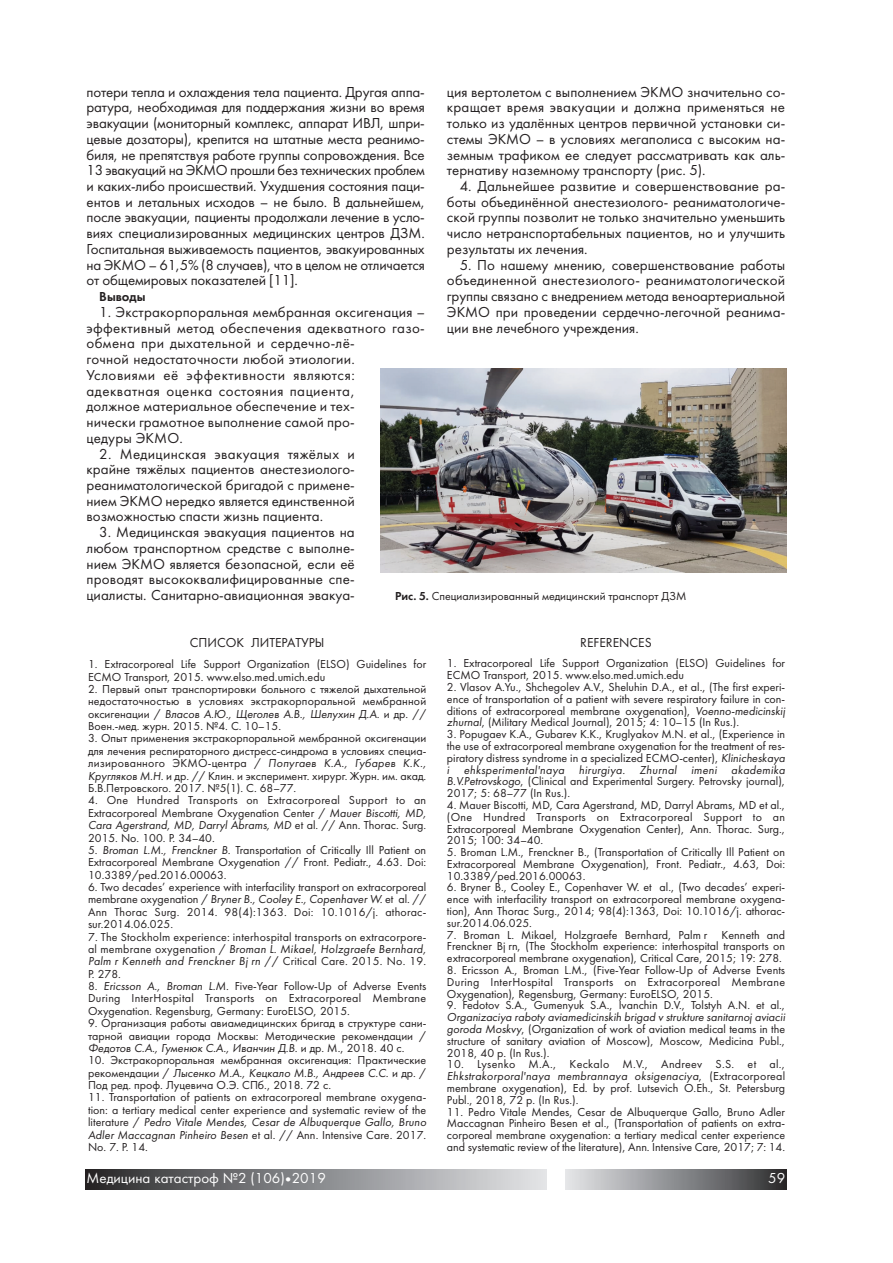
<style>
.page{position:relative;width:893px;height:1263px;background:#fff}
.page>*{position:absolute;margin:0;border:0;box-sizing:border-box;transform-origin:0 0}
.t1{font:15px/15.8px "Futura Book C";letter-spacing:.01em;color:#231f20;text-align:justify}
.t2{font:15px "Futura Book C";color:#fff}
.t3{font:13.5px "Futura Book C";color:#231f20}
.t4{font:13.5px "Futura Demi C";color:#231f20}
.t5{font:12px/11.9px "Futura Book C";color:#231f20;text-align:justify}
.s1{font-style:italic}
.s2{font-family:"Futura Demi C"}
</style>
<div class="page">
<div style="left:85px;top:1169px;width:461px;height:21px;background:linear-gradient(to right,#2b2b2d,#e5e6ea)"></div>
<div style="left:566px;top:1169px;width:221px;height:21px;background:linear-gradient(to right,#e5e7ea,#2e2e30)"></div>
<img style="left:380px;top:368px;width:406px;height:204px">
<p class="t1" style="left:447px;top:83px;width:340px">ция вертолетом с выполнением ЭКМО значительно со&shy;кращает время эвакуации и должна применяться не только из удалённых центров первичной установки си&shy;стемы ЭКМО – в условиях мегаполиса с высоким на&shy;земным трафиком ее следует рассматривать как аль&shy;тернативу наземному транспорту (рис. 5).</p>
<p class="t1" style="left:447px;top:178px;width:340px;text-indent:13px">4. Дальнейшее развитие и совершенствование ра&shy;боты объединённой анестезиолого- реаниматологиче&shy;ской группы позволит не только значительно уменьшить число нетранспортабельных пациентов, но и улучшить результаты их лечения.</p>
<p class="t1" style="left:447px;top:257px;width:340px;text-indent:13px">5. По нашему мнению, совершенствование работы объединенной анестезиолого- реаниматологической группы связано с внедрением метода веноартериальной ЭКМО при проведении сердечно-легочной реанима&shy;ции вне лечебного учреждения.</p>
<p class="t1" style="left:87px;top:83px;width:340px">потери тепла и охлаждения тела пациента. Другая аппа&shy;ратура, необходимая для поддержания жизни во время эвакуации (мониторный комплекс, аппарат ИВЛ, шпри&shy;цевые дозаторы), крепится на штатные места реанимо&shy;биля, не препятствуя работе группы сопровождения. Все 13 эвакуаций на ЭКМО прошли без технических проблем и каких-либо происшествий. Ухудшения состояния паци&shy;ентов и летальных исходов – не было. В дальнейшем, после эвакуации, пациенты продолжали лечение в усло&shy;виях специализированных медицинских центров ДЗМ.<br>Госпитальная выживаемость пациентов, эвакуированных на ЭКМО – 61,5% (8 случаев), что в целом не отличается от общемировых показателей [11].</p>
<p class="t4" style="left:99px;top:289px;width:48px">Выводы</p>
<p class="t1" style="left:87px;top:304px;width:340px;text-align:left;text-indent:13px">1. Экстракорпоральная мембранная оксигенация – эффективный метод обеспечения адекватного газо&shy;обмена при дыхательной и сердечно-лё-<br>гочной недостаточности любой этиологии.<br>Условиями её эффективности являются: адекватная оценка состояния пациента,<br>должное материальное обеспечение и тех-<br>нически грамотное выполнение самой про-<br>цедуры ЭКМО.</p>
<p class="t1" style="left:87px;top:445px;width:270px;text-indent:13px">2. Медицинская эвакуация тяжёлых и крайне тяжёлых пациентов анестезиолого&shy;реаниматологической бригадой с примене&shy;нием ЭКМО нередко является единственной возможностью спасти жизнь пациента.</p>
<p class="t1" style="left:87px;top:524px;width:270px;text-indent:13px">3. Медицинская эвакуация пациентов на любом транспортном средстве с выполне&shy;нием ЭКМО является безопасной, если её проводят высококвалифицированные спе&shy;циалисты. Санитарно-авиационная эвакуа-</p>
<p class="t3" style="left:190px;top:635px;width:136px">СПИСОК ЛИТЕРАТУРЫ</p>
<p class="t5" style="left:88px;top:658px;width:340px;line-height:12.3px">1. Extracorporeal Life Support Organization (ELSO) Guidelines for<br>ECMO Transport, 2015. www.elso.med.umich.edu</p>
<p class="t5" style="left:88px;top:683px;width:340px;line-height:12.3px">2. Первый опыт транспортировки больного с тяжелой дыхательной недостаточностью в условиях экстракорпоральной мембранной оксигенации / <span class="s1">Власов А.Ю., Щеголев А.В., Шелухин Д.А.</span> и др. // Воен.-мед. журн. 2015. №4. С. 10–15.</p>
<p class="t5" style="left:88px;top:732px;width:340px;line-height:12.3px">3. Опыт применения экстракорпоральной мембранной оксигенации для лечения респираторного дистресс-синдрома в условиях специа&shy;лизированного ЭКМО-центра / <span class="s1">Попугаев К.А., Губарев К.К., Кругляков М.Н.</span> и др. // Клин. и эксперимент. хирург. Журн. им. акад.<br>Б.В.Петровского. 2017. №5(1). С. 68–77.</p>
<p class="t5" style="left:88px;top:794px;width:340px;line-height:12.3px">4. One Hundred Transports on Extracorporeal Support to an Extracorporeal Membrane Oxygenation Center / <span class="s1">Mauer Biscotti, MD, Cara Agerstrand, MD, Darryl Abrams, MD</span> et al. // Ann. Thorac. Surg.<br>2015. No. 100. P. 34–40.</p>
<p class="t5" style="left:88px;top:843px;width:340px;line-height:12.3px">5. <span class="s1">Broman L.M., Frenckner B.</span> Transportation of Critically Ill Patient on Extracorporeal Membrane Oxygenation // Front. Pediatr., 4.63. Doi:<br>10.3389/ped.2016.00063.</p>
<p class="t5" style="left:88px;top:881px;width:340px;line-height:12.5px">6. Two decades’ experience with interfacility transport on extracorporeal membrane oxygenation / <span class="s1">Bryner B., Cooley E., Copenhaver W.</span> et al. // Ann Thorac Surg. 2014. 98(4):1363. Doi: 10.1016/j. athorac&shy;sur.2014.06.025.</p>
<p class="t5" style="left:88px;top:930px;width:340px;line-height:12.5px">7. The Stockholm experience: interhospital transports on extracorpore&shy;al membrane oxygenation / <span class="s1">Broman L. Mikael, Holzgraefe Bernhard, Palm r Kenneth and Frenckner Bj rn</span> // Critical Care. 2015. No. 19.<br>P. 278.</p>
<p class="t5" style="left:88px;top:980px;width:340px;line-height:12.5px">8. <span class="s1">Ericsson A., Broman L.M.</span> Five-Year Follow-Up of Adverse Events During InterHospital Transports on Extracorporeal Membrane Oxygenation. Regensburg, Germany: EuroELSO, 2015.</p>
<p class="t5" style="left:88px;top:1017px;width:340px;line-height:12.5px">9. Организация работы авиамедицинских бригад в структуре сани&shy;тарной авиации города Москвы: Методические рекомендации / <span class="s1">Федотов С.А., Гуменюк С.А., Иванчин Д.В.</span> и др. М., 2018. 40 с.</p>
<p class="t5" style="left:88px;top:1054px;width:340px;line-height:12.5px">10. Экстракорпоральная мембранная оксигенация: Практические рекомендации / <span class="s1">Лысенко М.А., Кецкало М.В., Андреев С.С.</span> и др. / Под ред. проф. Луцевича О.Э. СПб., 2018. 72 с.</p>
<p class="t5" style="left:88px;top:1091px;width:340px;line-height:12.5px">11. Transportation of patients on extracorporeal membrane oxygena&shy;tion: a tertiary medical center experience and systematic review of the literature / <span class="s1">Pedro Vitale Mendes, Cesar de Albuquerque Gallo, Bruno Adler Maccagnan Pinheiro Besen</span> et al. // Ann. Intensive Care. 2017.<br>No. 7. P. 14.</p>
<p class="t5" style="left:395px;top:590px;width:293px"><span class="s2">Рис. 5.</span> Специализированный медицинский транспорт ДЗМ</p>
<p class="t3" style="left:580px;top:634px;width:73px">REFERENCES</p>
<p class="t5" style="left:447px;top:657px;width:340px">1. Extracorporeal Life Support Organization (ELSO) Guidelines for<br>ECMO Transport, 2015. www.elso.med.umich.edu</p>
<p class="t5" style="left:447px;top:681px;width:340px">2. Vlasov A.Yu., Shchegolev A.V., Sheluhin D.A., et al., (The first experi&shy;ence of transportation of a patient with severe respiratory failure in con&shy;ditions of extracorporeal membrane oxygenation), <span class="s1">Voenno-medicinskij zhurnal</span>, (Military Medical Journal), 2015; 4: 10–15 (In Rus.).</p>
<p class="t5" style="left:447px;top:728px;width:340px">3. Popugaev K.A., Gubarev K.K., Kruglyakov M.N. et al., (Experience in the use of extracorporeal membrane oxygenation for the treatment of res&shy;piratory distress syndrome in a specialized ECMO-center), <span class="s1">Klinicheskaya i ehksperimental'naya hirurgiya. Zhurnal imeni akademika B.V.Petrovskogo</span>, (Clinical and Experimental Surgery. Petrovsky journal), 2017; 5: 68–77 (In Rus.).</p>
<p class="t5" style="left:447px;top:799px;width:340px">4. Mauer Biscotti, MD, Cara Agerstrand, MD, Darryl Abrams, MD et al., (One Hundred Transports on Extracorporeal Support to an Extracorporeal Membrane Oxygenation Center), Ann. Thorac. Surg., 2015; 100: 34–40.</p>
<p class="t5" style="left:447px;top:846px;width:340px">5. Broman L.M., Frenckner B., (Transportation of Critically Ill Patient on Extracorporeal Membrane Oxygenation), Front. Pediatr., 4.63, Doi:<br>10.3389/ped.2016.00063.</p>
<p class="t5" style="left:447px;top:881px;width:340px">6. Bryner B., Cooley E., Copenhaver W. et al., (Two decades’ experi&shy;ence with interfacility transport on extracorporeal membrane oxygena&shy;tion), Ann Thorac Surg., 2014; 98(4):1363, Doi: 10.1016/j. athorac&shy;sur.2014.06.025.</p>
<p class="t5" style="left:447px;top:928px;width:340px">7. Broman L. Mikael, Holzgraefe Bernhard, Palm r Kenneth and Frenckner Bj rn, (The Stockholm experience: interhospital transports on extracorporeal membrane oxygenation), Critical Care, 2015; 19: 278.</p>
<p class="t5" style="left:447px;top:964px;width:340px">8. Ericsson A., Broman L.M., (Five-Year Follow-Up of Adverse Events During InterHospital Transports on Extracorporeal Membrane Oxygenation), Regensburg, Germany: EuroELSO, 2015.</p>
<p class="t5" style="left:447px;top:999px;width:340px">9. Fedotov S.A., Gumenyuk S.A., Ivanchin D.V., Tolstyh A.N. et al.,</p>
<p class="t5" style="left:447px;top:1011px;width:340px"><span class="s1">Organizaciya raboty aviamedicinskih brigad v strukture sanitarnoj aviacii goroda Moskvy</span>, (Organization of work of aviation medical teams in the structure of sanitary aviation of Moscow), Moscow, Medicina Publ., 2018, 40 p. (In Rus.).</p>
<p class="t5" style="left:447px;top:1058px;width:340px">10. Lysenko M.A., Keckalo M.V., Andreev S.S. et al., <span class="s1">Ehkstrakorporal'naya membrannaya oksigenaciya</span>, (Extracorporeal membrane oxygenation), Ed. by prof. Lutsevich O.Eh., St. Petersburg Publ., 2018, 72 p. (In Rus.).</p>
<p class="t5" style="left:447px;top:1105px;width:340px">11. Pedro Vitale Mendes, Cesar de Albuquerque Gallo, Bruno Adler Maccagnan Pinheiro Besen et al., (Transportation of patients on extra&shy;corporeal membrane oxygenation: a tertiary medical center experience and systematic review of the literature), Ann. Intensive Care, 2017; 7: 14.</p>
<p class="t2" style="left:87px;top:1169px;width:241px">Медицина катастроф №2 (106)•2019</p>
<p class="t2" style="left:768px;top:1169px;width:19px">59</p>
</div>
